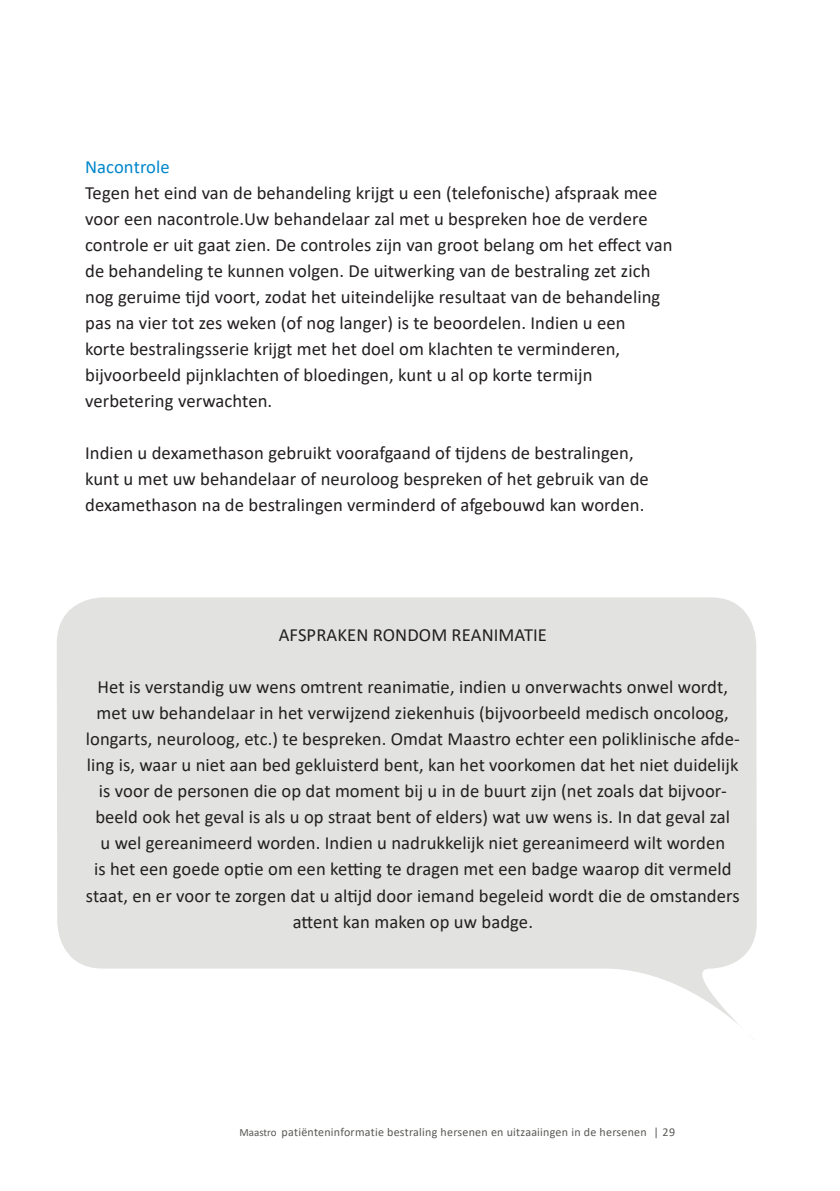
<style>
.page{position:relative;width:840px;height:1191px;background:#fff}
.page>*{position:absolute;margin:0;border:0;box-sizing:border-box;transform-origin:0 0}
.kopje_9_3_punt_cursief{font:18.6px/26px "Calibri";letter-spacing:.005em;color:#231f20}
.kopje{font:18.6px "Calibri";letter-spacing:.005em;color:#0087cb}
.t1{font:12px "Calibri";letter-spacing:.02em;color:#595956}
.s1{font-size:11px}
</style>
<div class="page">
<svg style="left:57px;top:597px;width:699px;height:428px;background:#e5e5e5"></svg>
<p class="kopje" style="left:85px;top:154px;width:86px">Nacontrole</p>
<p class="kopje_9_3_punt_cursief" style="left:85px;top:180px;width:588px">Tegen het eind van de behandeling krijgt u een (telefonische) afspraak mee voor een nacontrole.Uw behandelaar zal met u bespreken hoe de verdere controle er uit gaat zien. De controles zijn van groot belang om het effect van de behandeling te kunnen volgen. De uitwerking van de bestraling zet zich nog geruime tijd voort, zodat het uiteindelijke resultaat van de behandeling pas na vier tot zes weken (of nog langer) is te beoordelen. Indien u een<br>korte bestralingsserie krijgt met het doel om klachten te verminderen, bijvoorbeeld pijnklachten of bloedingen, kunt u al op korte termijn verbetering verwachten.</p>
<p class="kopje_9_3_punt_cursief" style="left:85px;top:440px;width:565px">Indien u dexamethason gebruikt voorafgaand of tijdens de bestralingen, kunt u met uw behandelaar of neuroloog bespreken of het gebruik van de dexamethason na de bestralingen verminderd of afgebouwd kan worden.</p>
<p class="kopje_9_3_punt_cursief" style="left:278px;top:622px;width:270px">AFSPRAKEN RONDOM REANIMATIE</p>
<p class="kopje_9_3_punt_cursief" style="left:86px;top:674px;width:655px;text-align:center">Het is verstandig uw wens omtrent reanimatie, indien u onverwachts onwel wordt, met uw behandelaar in het verwijzend ziekenhuis (bijvoorbeeld medisch oncoloog, longarts, neuroloog, etc.) te bespreken. Omdat Maastro echter een poliklinische afde&shy;ling is, waar u niet aan bed gekluisterd bent, kan het voorkomen dat het niet duidelijk is voor de personen die op dat moment bij u in de buurt zijn (net zoals dat bijvoor&shy;beeld ook het geval is als u op straat bent of elders) wat uw wens is. In dat geval zal<br>u wel gereanimeerd worden. Indien u nadrukkelijk niet gereanimeerd wilt worden<br>is het een goede optie om een ketting te dragen met een badge waarop dit vermeld staat, en er voor te zorgen dat u altijd door iemand begeleid wordt die de omstanders attent kan maken op uw badge.</p>
<p class="t1" style="left:239px;top:1123px;width:437px"><span class="s1">Maastro</span> patiënteninformatie bestraling hersenen en uitzaaiingen in de hersenen | 29</p>
</div>
